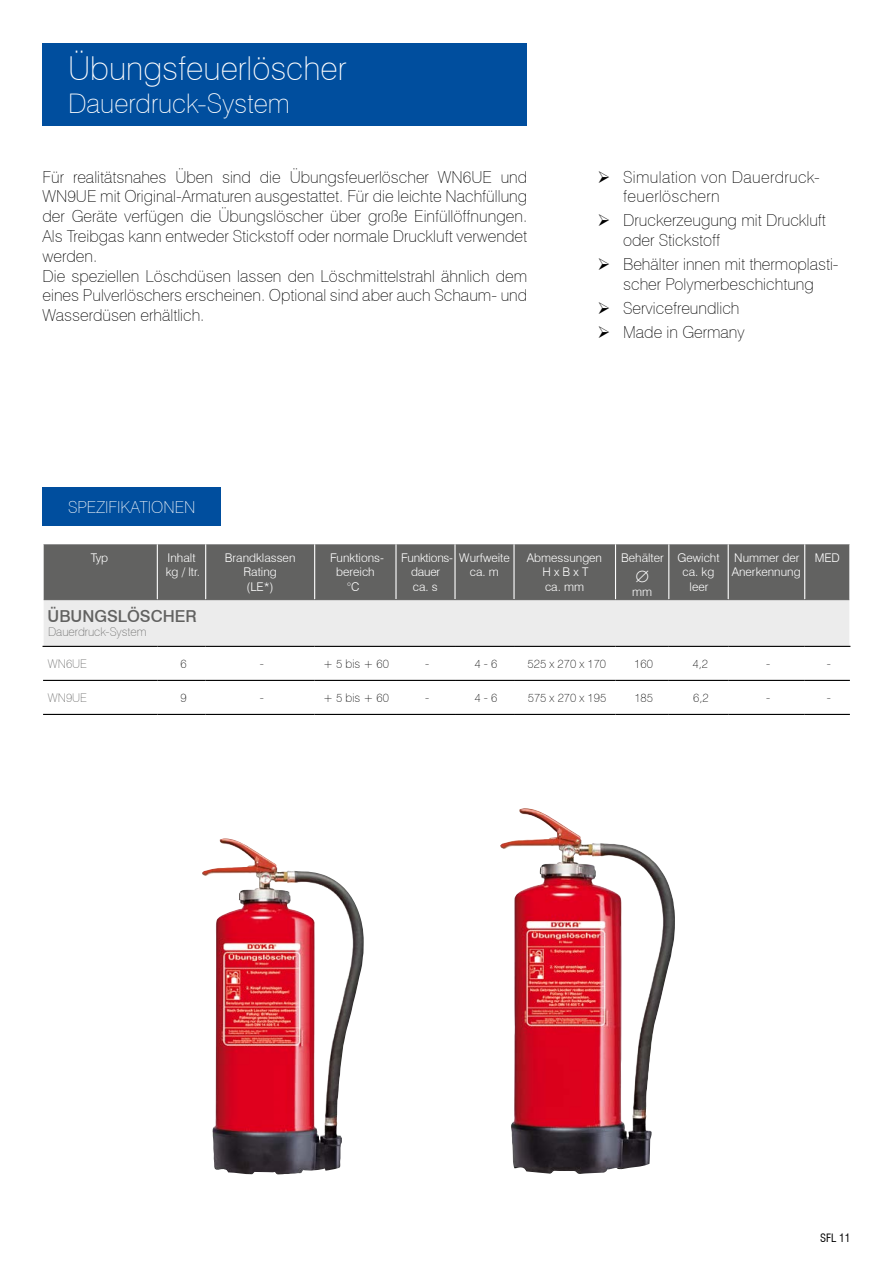
<style>
.page{position:relative;width:893px;height:1263px;background:#fff}
.page>*{position:absolute;margin:0;border:0;box-sizing:border-box;transform-origin:0 0}
.Seitenüberschrift{font:100 33px "Swiss 721 BT";color:#fff}
.Seitenüberschrift_2{font:100 27px "Swiss 721 BT";color:#fff}
.Fließtext{font:100 16.5px/19.8px "Swiss 721 BT";color:#000;text-align:justify}
.Fließtext-2{font:100 16.5px/19.8px "Swiss 721 BT";letter-spacing:.02em;color:#000}
.Highlights_Überschri{font:100 16.5px "Swiss 721 BT";color:#fff}
.t1{font:500 16.5px "Swiss 721 BT";color:#626261}
.t2{font:300 12px/14.4px "Swiss 721 BT";color:#fff;text-align:center}
.t3{font:100 12px "Swiss 721 BT";color:#000}
.t4{font:100 12px "Swiss 721 BT";color:#626261}
.t5{font:300 12px/14.4px "Swiss 721 BT";letter-spacing:-.02em;color:#fff;text-align:center}
.t6{font:condensed 11.25px "Swiss 721 BT";color:#000}
</style>
<div class="page">
<img style="left:202px;top:838px;width:162px;height:336px">
<div style="left:43px;top:488px;width:178px;height:38px;background:#004e9e"></div>
<img style="left:500px;top:808px;width:175px;height:366px">
<div style="left:43px;top:43px;width:484px;height:83px;background:#004e9e"></div>
<div style="left:44px;top:544px;width:805px;height:55px;background:#626261"></div>
<div style="left:43px;top:600px;width:807px;height:46px;background:#ececec"></div>
<hr style="left:157px;top:544px;width:1px;height:55px;background:#fff">
<hr style="left:205px;top:544px;width:1px;height:55px;background:#fff">
<hr style="left:314px;top:544px;width:1px;height:55px;background:#fff">
<hr style="left:395px;top:544px;width:2px;height:55px;background:#fff">
<hr style="left:454px;top:544px;width:2px;height:55px;background:#fff">
<hr style="left:513px;top:544px;width:2px;height:55px;background:#fff">
<hr style="left:615px;top:544px;width:1px;height:55px;background:#fff">
<hr style="left:668px;top:544px;width:1px;height:55px;background:#fff">
<hr style="left:728px;top:544px;width:1px;height:55px;background:#fff">
<hr style="left:804px;top:544px;width:1px;height:55px;background:#fff">
<hr style="left:43px;top:600px;width:1px;height:46px;background:#fff">
<hr style="left:849px;top:600px;width:1px;height:46px;background:#fff">
<hr style="left:44px;top:599px;width:113px;height:1px;background:#626261">
<hr style="left:157px;top:599px;width:49px;height:1px;background:#626261">
<hr style="left:206px;top:599px;width:109px;height:1px;background:#626261">
<hr style="left:315px;top:599px;width:81px;height:1px;background:#626261">
<hr style="left:396px;top:599px;width:59px;height:1px;background:#626261">
<hr style="left:455px;top:599px;width:59px;height:1px;background:#626261">
<hr style="left:514px;top:599px;width:101px;height:1px;background:#626261">
<hr style="left:615px;top:599px;width:54px;height:1px;background:#626261">
<hr style="left:669px;top:599px;width:59px;height:1px;background:#626261">
<hr style="left:728px;top:599px;width:77px;height:1px;background:#626261">
<hr style="left:805px;top:599px;width:44px;height:1px;background:#626261">
<hr style="left:43px;top:646px;width:114px;height:1px;background:#000">
<hr style="left:157px;top:646px;width:49px;height:1px;background:#000">
<hr style="left:206px;top:646px;width:109px;height:1px;background:#000">
<hr style="left:315px;top:646px;width:81px;height:1px;background:#000">
<hr style="left:396px;top:646px;width:59px;height:1px;background:#000">
<hr style="left:455px;top:646px;width:59px;height:1px;background:#000">
<hr style="left:514px;top:646px;width:101px;height:1px;background:#000">
<hr style="left:615px;top:646px;width:54px;height:1px;background:#000">
<hr style="left:669px;top:646px;width:59px;height:1px;background:#000">
<hr style="left:728px;top:646px;width:77px;height:1px;background:#000">
<hr style="left:805px;top:646px;width:45px;height:1px;background:#000">
<hr style="left:43px;top:680px;width:114px;height:1px;background:#000">
<hr style="left:157px;top:680px;width:49px;height:1px;background:#000">
<hr style="left:206px;top:680px;width:109px;height:1px;background:#000">
<hr style="left:315px;top:680px;width:81px;height:1px;background:#000">
<hr style="left:396px;top:680px;width:59px;height:1px;background:#000">
<hr style="left:455px;top:680px;width:59px;height:1px;background:#000">
<hr style="left:514px;top:680px;width:101px;height:1px;background:#000">
<hr style="left:615px;top:680px;width:54px;height:1px;background:#000">
<hr style="left:669px;top:680px;width:59px;height:1px;background:#000">
<hr style="left:728px;top:680px;width:77px;height:1px;background:#000">
<hr style="left:805px;top:680px;width:45px;height:1px;background:#000">
<hr style="left:43px;top:714px;width:114px;height:1px;background:#000">
<hr style="left:157px;top:714px;width:49px;height:1px;background:#000">
<hr style="left:206px;top:714px;width:109px;height:1px;background:#000">
<hr style="left:315px;top:714px;width:81px;height:1px;background:#000">
<hr style="left:396px;top:714px;width:59px;height:1px;background:#000">
<hr style="left:455px;top:714px;width:59px;height:1px;background:#000">
<hr style="left:514px;top:714px;width:101px;height:1px;background:#000">
<hr style="left:615px;top:714px;width:54px;height:1px;background:#000">
<hr style="left:669px;top:714px;width:59px;height:1px;background:#000">
<hr style="left:728px;top:714px;width:77px;height:1px;background:#000">
<hr style="left:805px;top:714px;width:45px;height:1px;background:#000">
<svg style="left:636px;top:570px;width:12px;height:12px"></svg>
<p class="Seitenüberschrift" style="left:68px;top:49px;width:280px">Übungsfeuerlöscher</p>
<p class="Seitenüberschrift_2" style="left:68px;top:87px;width:223px">Dauerdruck-System</p>
<p class="Fließtext" style="left:43px;top:167px;width:486px">Für realitätsnahes Üben sind die Übungsfeuerlöscher WN6UE und WN9UE mit Original-Armaturen ausgestattet. Für die leichte Nachfüllung der Geräte verfügen die Übungslöscher über große Einfüllöffnungen.<br>Als Treibgas kann entweder Stickstoff oder normale Druckluft verwendet werden.</p>
<p class="Fließtext" style="left:43px;top:266px;width:486px">Die speziellen Löschdüsen lassen den Löschmittelstrahl ähnlich dem eines Pulverlöschers erscheinen. Optional sind aber auch Schaum- und Wasserdüsen erhältlich.</p>
<p class="Highlights_Überschri" style="left:68px;top:497px;width:129px">SPEZIFIKATIONEN</p>
<p class="Fließtext-2" style="left:623px;top:167px;width:198px">Simulation von Dauerdruck&shy;feuerlöschern</p>
<p class="Fließtext" style="left:623px;top:211px;width:204px">Druckerzeugung mit Druckluft oder Stickstoff</p>
<p class="Fließtext" style="left:623px;top:254px;width:217px">Behälter innen mit thermoplasti&shy;scher Polymerbeschichtung</p>
<p class="Fließtext" style="left:623px;top:298px;width:118px">Servicefreundlich</p>
<p class="Fließtext" style="left:623px;top:322px;width:123px">Made in Germany</p>
<p class="t2" style="left:91px;top:550px;width:19px">Typ</p>
<p class="t2" style="left:166px;top:550px;width:36px;text-align:left">Inhalt kg / ltr.</p>
<p class="t2" style="left:225px;top:550px;width:72px">Brandklassen<br>Rating<br>(LE*)</p>
<p class="t2" style="left:330px;top:550px;width:56px">Funktions-</p>
<p class="t2" style="left:336px;top:565px;width:40px">bereich</p>
<p class="t2" style="left:347px;top:579px;width:14px">°C</p>
<p class="t5" style="left:401px;top:550px;width:53px">Funktions&shy;dauer<br>ca. s</p>
<p class="t2" style="left:459px;top:550px;width:52px">Wurfweite ca. m</p>
<p class="t2" style="left:527px;top:550px;width:77px">Abmessungen<br>H x B x T<br>ca. mm</p>
<p class="t2" style="left:621px;top:550px;width:44px">Behälter</p>
<p class="t2" style="left:632px;top:585px;width:22px">mm</p>
<p class="t2" style="left:677px;top:550px;width:44px">Gewicht ca. kg leer</p>
<p class="t2" style="left:732px;top:550px;width:70px;text-align:left">Nummer der<br>Anerkennung</p>
<p class="t2" style="left:815px;top:550px;width:26px">MED</p>
<p class="t1" style="left:48px;top:606px;width:151px">ÜBUNGSLÖSCHER</p>
<p class="t4" style="left:48px;top:625px;width:100px">Dauerdruck-System</p>
<p class="t4" style="left:48px;top:656px;width:41px">WN6UE</p>
<p class="t3" style="left:181px;top:656px;width:8px">6</p>
<p class="t3" style="left:260px;top:656px;width:6px">-</p>
<p class="t3" style="left:323px;top:656px;width:67px">+ 5 bis + 60</p>
<p class="t3" style="left:425px;top:656px;width:6px">-</p>
<p class="t3" style="left:475px;top:656px;width:24px">4 - 6</p>
<p class="t3" style="left:528px;top:656px;width:80px">525 x 270 x 170</p>
<p class="t3" style="left:634px;top:656px;width:20px">160</p>
<p class="t3" style="left:692px;top:656px;width:17px">4,2</p>
<p class="t3" style="left:766px;top:656px;width:6px">-</p>
<p class="t3" style="left:827px;top:656px;width:6px">-</p>
<p class="t4" style="left:48px;top:690px;width:41px">WN9UE</p>
<p class="t3" style="left:181px;top:690px;width:8px">9</p>
<p class="t3" style="left:260px;top:690px;width:6px">-</p>
<p class="t3" style="left:323px;top:690px;width:67px">+ 5 bis + 60</p>
<p class="t3" style="left:425px;top:690px;width:6px">-</p>
<p class="t3" style="left:475px;top:690px;width:24px">4 - 6</p>
<p class="t3" style="left:528px;top:690px;width:80px">575 x 270 x 195</p>
<p class="t3" style="left:634px;top:690px;width:20px">185</p>
<p class="t3" style="left:693px;top:690px;width:17px">6,2</p>
<p class="t3" style="left:766px;top:690px;width:6px">-</p>
<p class="t3" style="left:827px;top:690px;width:6px">-</p>
<p class="t6" style="left:820px;top:1231px;width:32px">SFL 11</p>
</div>
